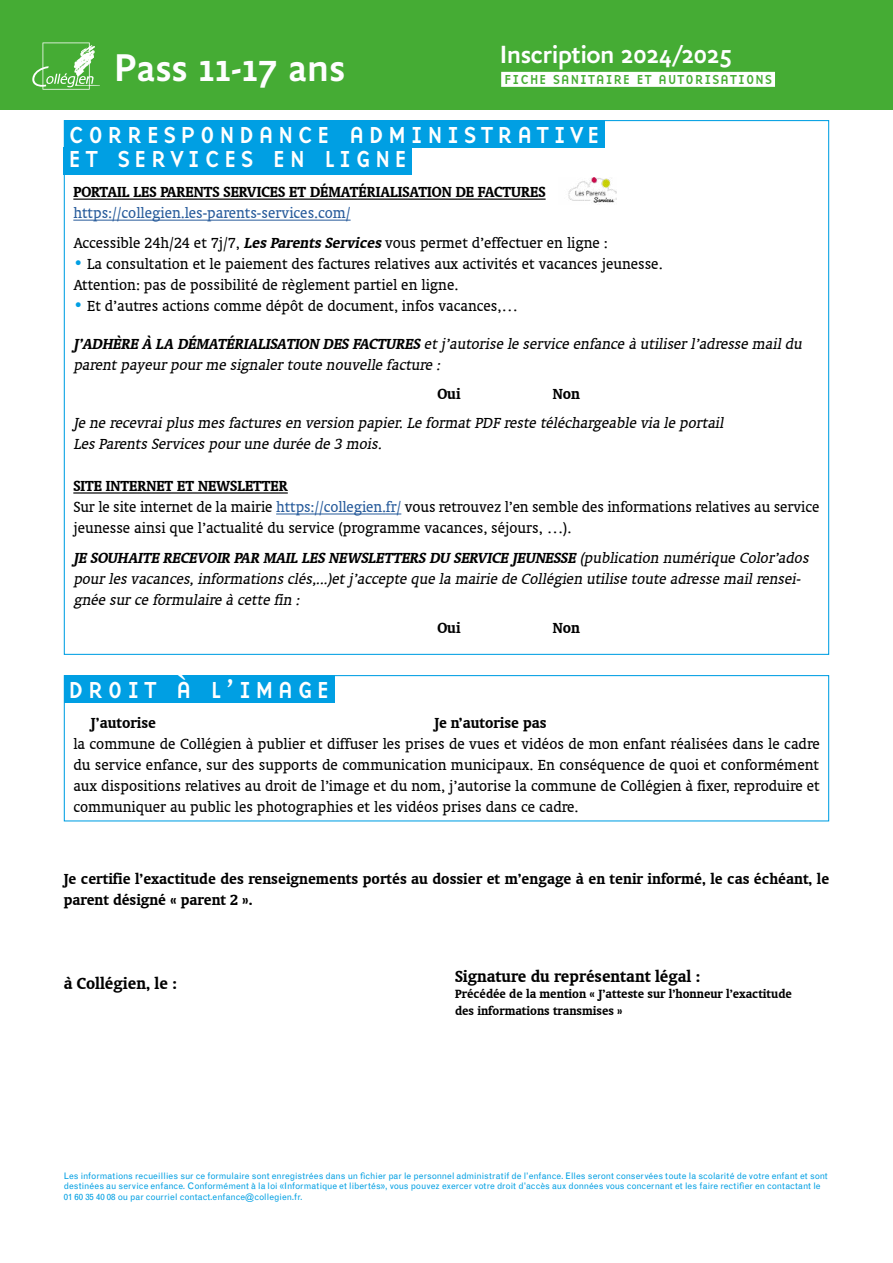
<style>
.page{position:relative;width:893px;height:1263px;background:#fff}
.page>*{position:absolute;margin:0;border:0;box-sizing:border-box;transform-origin:0 0}
.t1{font:500 42px "Yoga Sans Pro";color:#fefefe}
.t2{font:500 27px "Yoga Sans Pro";letter-spacing:-.02em;color:#fff}
.Titre-1{font:24px "Base Nine";letter-spacing:.145em;color:#fff}
.t3{font:700 18px "Oranda BT";color:#000}
.XX_Normal{font:16.5px/21px "Oranda BT";color:#000}
.XX_Normal-2{font:italic 16.5px/21px "Oranda BT";color:#000}
.XX_Normal-3{font:700 16.5px/21px "Oranda BT";color:#000}
.XX_Normal-4{font:16.5px "Oranda BT";color:#275b9b}
.t4{font:700 13.5px "Oranda BT";color:#000}
.t5{font:13.5px "Base Nine";letter-spacing:.035em;color:#45ac34}
.t6{font:9px/10.8px "Grotesque MT Std";color:#009fe3}
.s1{font-weight:700;font-style:italic}
.s2{color:#009fe3}
.s3{font-weight:700}
.s4{color:#275b9b}
</style>
<div class="page">
<div style="left:0;top:0;width:893px;height:109px;background:#45ac34"></div>
<div style="left:501px;top:72px;width:274px;height:15px;background:#fff"></div>
<svg style="left:32px;top:43px;width:68px;height:47px"></svg>
<hr style="left:73px;top:199px;width:473px;height:1px;background:#000">
<hr style="left:73px;top:220px;width:278px;height:1px;background:#275b9b">
<hr style="left:73px;top:492px;width:215px;height:2px;background:#000">
<hr style="left:276px;top:513px;width:125px;height:1px;background:#275b9b">
<img style="left:568px;top:177px;width:48px;height:28px">
<div style="left:64px;top:120px;width:541px;height:27px;background:#009fe3"></div>
<div style="left:64px;top:147px;width:348px;height:27px;background:#009fe3"></div>
<div style="left:64px;top:675px;width:765px;height:146px;border:1px solid #009fe3"></div>
<div style="left:64px;top:675px;width:270px;height:27px;background:#009fe3"></div>
<h1 class="t1" style="left:114px;top:43px;width:233px">Pass 11-17 ans</h1>
<h2 class="t2" style="left:500px;top:38px;width:234px">Inscription 2024/2025</h2>
<p class="t5" style="left:504px;top:70px;width:269px">FICHE SANITAIRE ET AUTORISATIONS</p>
<p class="Titre-1" style="left:68px;top:118px;width:534px">CORRESPONDANCE ADMINISTRATIVE</p>
<p class="Titre-1" style="left:68px;top:142px;width:341px">ET SERVICES EN LIGNE</p>
<p class="XX_Normal-3" style="left:73px;top:181px;width:474px">PORTAIL LES PARENTS SERVICES ET DÉMATÉRIALISATION DE FACTURES</p>
<p class="XX_Normal-4" style="left:73px;top:204px;width:279px">https://collegien.les-parents-services.com/</p>
<p class="XX_Normal" style="left:73px;top:232px;width:536px">Accessible 24h/24 et 7j/7, <span class="s1">Les Parents Services</span> vous permet d’effectuer en ligne :</p>
<p class="XX_Normal" style="left:73px;top:253px;width:591px"><span class="s2">•</span> La consultation et le paiement des factures relatives aux activités et vacances jeunesse.</p>
<p class="XX_Normal" style="left:73px;top:274px;width:386px">Attention: pas de possibilité de règlement partiel en ligne.</p>
<p class="XX_Normal" style="left:73px;top:295px;width:446px"><span class="s2">•</span> Et d’autres actions comme dépôt de document, infos vacances,…</p>
<p class="XX_Normal-2" style="left:73px;top:334px;width:733px"><span class="s3">J ’ADHÈRE À LA DÉMATÉRIALISATION DES FACTURES</span> etj ’autorise le service enfance à utiliserl’adresse maildu parentpayeurpourme signalertoute nouvelle facture :</p>
<p class="XX_Normal-3" style="left:437px;top:383px;width:25px">Oui</p>
<p class="XX_Normal-3" style="left:553px;top:383px;width:29px">Non</p>
<p class="XX_Normal-2" style="left:73px;top:412px;width:655px">Je ne recevraiplus mes factures en version papier.Le formatPDF reste téléchargeable via le portail</p>
<p class="XX_Normal-2" style="left:73px;top:433px;width:313px">Les Parents Services pourune durée de 3 mois.</p>
<p class="XX_Normal-3" style="left:73px;top:475px;width:216px">SITE INTERNET ET NEWSLETTER</p>
<p class="XX_Normal" style="left:73px;top:496px;width:747px">Sur le site internet de la mairie <span class="s4">https://collegien.fr/</span> vous retrouvez l’en semble des informations relatives au service jeunesse ainsi que l’actualité du service (programme vacances, séjours, …).</p>
<p class="XX_Normal-2" style="left:73px;top:547px;width:740px"><span class="s3">JE SOUHAITE RECEVOIR PAR MAIL LES NEWSLETTERS DU SERVICE JEUNESSE</span> (publication numérique Color’ados pourles vacances,informations clés,...)etj ’accepte que la mairie de Collégien utilise toute adresse mailrensei&shy;gnée surce formulaire à cette fin :</p>
<p class="XX_Normal-3" style="left:437px;top:617px;width:25px">Oui</p>
<p class="XX_Normal-3" style="left:553px;top:617px;width:29px">Non</p>
<p class="Titre-1" style="left:68px;top:673px;width:263px">DROIT À L’IMAGE</p>
<p class="XX_Normal-3" style="left:91px;top:712px;width:67px">J’autorise</p>
<p class="XX_Normal-3" style="left:434px;top:712px;width:114px">Je n’autorise pas</p>
<p class="XX_Normal" style="left:73px;top:733px;width:748px;text-align:justify">la commune de Collégien à publier et diffuser les prises de vues et vidéos de mon enfant réalisées dans le cadre du service enfance, sur des supports de communication municipaux. En conséquence de quoi et conformément aux dispositions relatives au droit de l’image et du nom, j’autorise la commune de Collégien à fixer, reproduire et communiquer au public les photographies et les vidéos prises dans ce cadre.</p>
<p class="XX_Normal-3" style="left:64px;top:868px;width:767px">Je certifie l’exactitude des renseignements portés au dossier et m’engage à en tenir informé, le cas échéant, le parent désigné « parent 2 ».</p>
<p class="t3" style="left:64px;top:973px;width:115px">à Collégien, le :</p>
<p class="t3" style="left:455px;top:966px;width:247px">Signature du représentant légal :</p>
<p class="t4" style="left:455px;top:986px;width:338px">Précédée de la mention « J’atteste sur l’honneur l’exactitude</p>
<p class="t4" style="left:455px;top:1002px;width:169px">des informations transmises »</p>
<p class="t6" style="left:64px;top:1170px;width:766px">Les informations recueillies sur ce formulaire sont enregistrées dans un fichier par le personnel administratif de l’enfance. Elles seront conservées toute la scolarité de votre enfant et sont destinées au service enfance. Conformément à la loi «Informatique et libertés», vous pouvez exercer votre droit d’accès aux données vous concernant et les faire rectifier en contactant le<br>01 60 35 40 08 ou par courriel contact.enfance@collegien.fr.</p>
</div>
